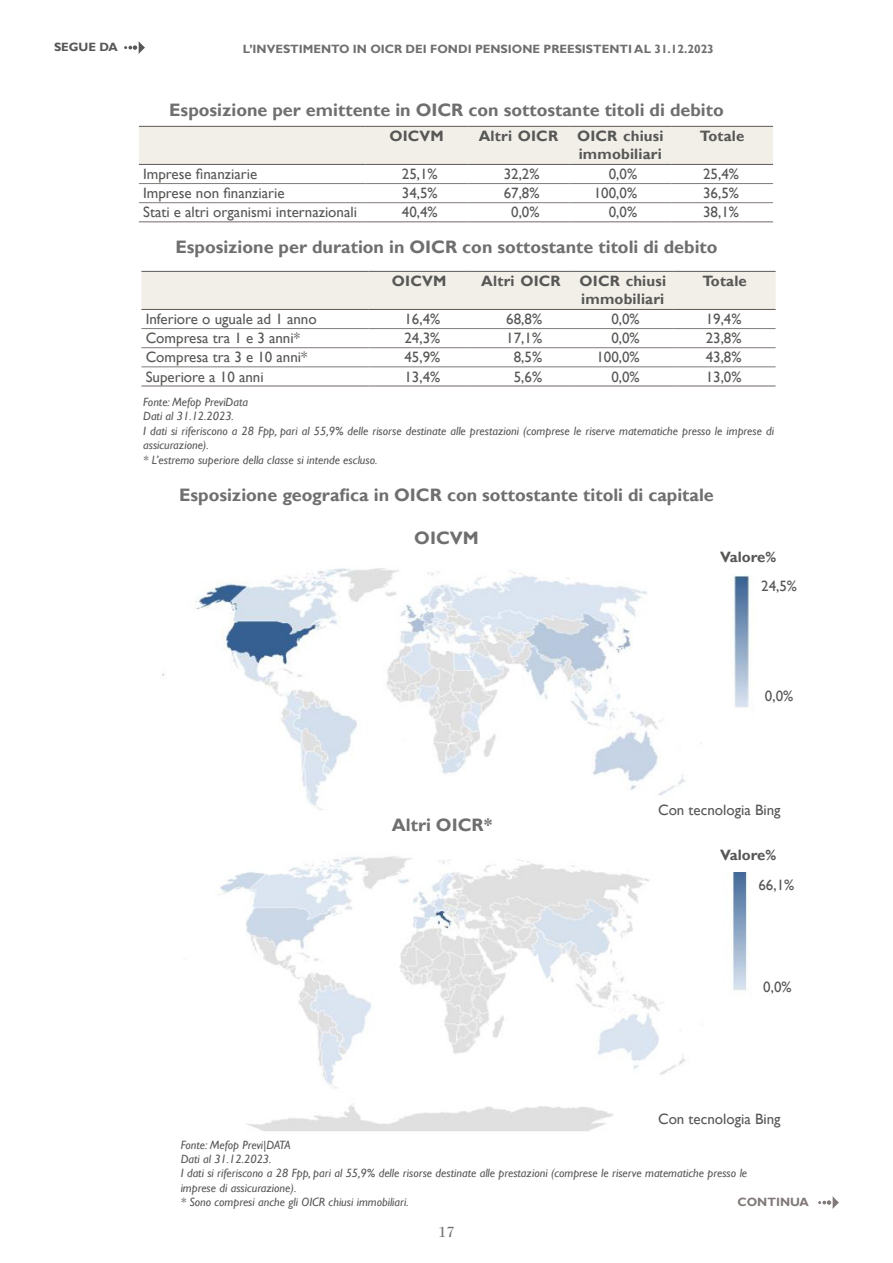
<style>
.page{position:relative;width:893px;height:1263px;background:#fff}
.page>*{position:absolute;margin:0;border:0;box-sizing:border-box;transform-origin:0 0}
.t1{font:700 18px "Gill Sans";color:#706f6f}
.t2{font:15px "Gill Sans";color:#575756}
.t3{font:700 15px/18px "Gill Sans";letter-spacing:.01em;color:#575756}
.t4{font:15px "Caslon 224 Std";color:#706f6f}
.t5{font:italic 12px/14.4px "Gill Sans";color:#575756}
.t6{font:700 12px "Gill Sans";color:#706f6f}
.t7{font:700 12px "Gill Sans";color:#817a79}
.t8{font:700 12px "Gill Sans";color:#575756}
</style>
<div class="page">
<img style="left:162px;top:568px;width:588px;height:242px">
<img style="left:220px;top:856px;width:529px;height:275px">
<svg style="left:124px;top:41px;width:21px;height:13px"></svg>
<div style="left:720px;top:539px;width:68px;height:35px;background:#fff"></div>
<div style="left:720px;top:837px;width:68px;height:35px;background:#fff"></div>
<div style="left:623px;top:804px;width:193px;height:20px;background:#fff"></div>
<div style="left:623px;top:1114px;width:193px;height:20px;background:#fff"></div>
<svg style="left:818px;top:1196px;width:21px;height:13px"></svg>
<div style="left:139px;top:127px;width:634px;height:37px;background:#f1efe8"></div>
<hr style="left:139px;top:126px;width:227px;height:1px;background:#5d5655">
<hr style="left:366px;top:126px;width:102px;height:1px;background:#5d5655">
<hr style="left:468px;top:126px;width:101px;height:1px;background:#5d5655">
<hr style="left:569px;top:126px;width:102px;height:1px;background:#5d5655">
<hr style="left:671px;top:126px;width:102px;height:1px;background:#5d5655">
<hr style="left:139px;top:164px;width:227px;height:1px;background:#5d5655">
<hr style="left:366px;top:164px;width:102px;height:1px;background:#5d5655">
<hr style="left:468px;top:164px;width:101px;height:1px;background:#5d5655">
<hr style="left:569px;top:164px;width:102px;height:1px;background:#5d5655">
<hr style="left:671px;top:164px;width:102px;height:1px;background:#5d5655">
<hr style="left:139px;top:221px;width:227px;height:1px;background:#817a79">
<hr style="left:366px;top:221px;width:102px;height:1px;background:#817a79">
<hr style="left:468px;top:221px;width:101px;height:1px;background:#817a79">
<hr style="left:569px;top:221px;width:102px;height:1px;background:#817a79">
<hr style="left:671px;top:221px;width:102px;height:1px;background:#817a79">
<hr style="left:139px;top:183px;width:227px;height:1px;background:#817a79">
<hr style="left:366px;top:183px;width:102px;height:1px;background:#817a79">
<hr style="left:468px;top:183px;width:101px;height:1px;background:#817a79">
<hr style="left:569px;top:183px;width:102px;height:1px;background:#817a79">
<hr style="left:671px;top:183px;width:102px;height:1px;background:#817a79">
<hr style="left:139px;top:202px;width:227px;height:1px;background:#817a79">
<hr style="left:366px;top:202px;width:102px;height:1px;background:#817a79">
<hr style="left:468px;top:202px;width:101px;height:1px;background:#817a79">
<hr style="left:569px;top:202px;width:102px;height:1px;background:#817a79">
<hr style="left:671px;top:202px;width:102px;height:1px;background:#817a79">
<div style="left:141px;top:272px;width:635px;height:37px;background:#f1efe8"></div>
<hr style="left:141px;top:271px;width:227px;height:1px;background:#5d5655">
<hr style="left:368px;top:271px;width:102px;height:1px;background:#5d5655">
<hr style="left:470px;top:271px;width:102px;height:1px;background:#5d5655">
<hr style="left:572px;top:271px;width:102px;height:1px;background:#5d5655">
<hr style="left:674px;top:271px;width:102px;height:1px;background:#5d5655">
<hr style="left:141px;top:309px;width:227px;height:1px;background:#5d5655">
<hr style="left:368px;top:309px;width:102px;height:1px;background:#5d5655">
<hr style="left:470px;top:309px;width:102px;height:1px;background:#5d5655">
<hr style="left:572px;top:309px;width:102px;height:1px;background:#5d5655">
<hr style="left:674px;top:309px;width:102px;height:1px;background:#5d5655">
<hr style="left:141px;top:385px;width:227px;height:2px;background:#817a79">
<hr style="left:368px;top:385px;width:102px;height:2px;background:#817a79">
<hr style="left:470px;top:385px;width:102px;height:2px;background:#817a79">
<hr style="left:572px;top:385px;width:102px;height:2px;background:#817a79">
<hr style="left:674px;top:385px;width:102px;height:2px;background:#817a79">
<hr style="left:141px;top:328px;width:227px;height:1px;background:#817a79">
<hr style="left:368px;top:328px;width:102px;height:1px;background:#817a79">
<hr style="left:470px;top:328px;width:102px;height:1px;background:#817a79">
<hr style="left:572px;top:328px;width:102px;height:1px;background:#817a79">
<hr style="left:674px;top:328px;width:102px;height:1px;background:#817a79">
<hr style="left:141px;top:347px;width:227px;height:1px;background:#817a79">
<hr style="left:368px;top:347px;width:102px;height:1px;background:#817a79">
<hr style="left:470px;top:347px;width:102px;height:1px;background:#817a79">
<hr style="left:572px;top:347px;width:102px;height:1px;background:#817a79">
<hr style="left:674px;top:347px;width:102px;height:1px;background:#817a79">
<hr style="left:141px;top:367px;width:227px;height:1px;background:#817a79">
<hr style="left:368px;top:367px;width:102px;height:1px;background:#817a79">
<hr style="left:470px;top:367px;width:102px;height:1px;background:#817a79">
<hr style="left:572px;top:367px;width:102px;height:1px;background:#817a79">
<hr style="left:674px;top:367px;width:102px;height:1px;background:#817a79">
<p class="t8" style="left:54px;top:39px;width:65px">SEGUE DA</p>
<p class="t6" style="left:243px;top:42px;width:472px">L’INVESTIMENTO IN OICR DEI FONDI PENSIONE PREESISTENTI AL 31.12.2023</p>
<h1 class="t1" style="left:169px;top:99px;width:556px">Esposizione per emittente in OICR con sottostante titoli di debito</h1>
<p class="t3" style="left:389px;top:127px;width:56px">OICVM</p>
<p class="t3" style="left:479px;top:127px;width:81px">Altri OICR</p>
<p class="t3" style="left:577px;top:127px;width:88px">OICR chiusi immobiliari</p>
<p class="t3" style="left:700px;top:127px;width:46px">Totale</p>
<p class="t2" style="left:143px;top:165px;width:116px">Imprese finanziarie</p>
<p class="t2" style="left:402px;top:165px;width:37px">25,1%</p>
<p class="t2" style="left:504px;top:165px;width:37px">32,2%</p>
<p class="t2" style="left:609px;top:165px;width:30px">0,0%</p>
<p class="t2" style="left:703px;top:165px;width:37px">25,4%</p>
<p class="t2" style="left:143px;top:185px;width:143px">Imprese non finanziarie</p>
<p class="t2" style="left:402px;top:185px;width:37px">34,5%</p>
<p class="t2" style="left:504px;top:185px;width:37px">67,8%</p>
<p class="t2" style="left:594px;top:185px;width:45px">100,0%</p>
<p class="t2" style="left:703px;top:185px;width:37px">36,5%</p>
<p class="t2" style="left:143px;top:204px;width:215px">Stati e altri organismi internazionali</p>
<p class="t2" style="left:402px;top:204px;width:37px">40,4%</p>
<p class="t2" style="left:511px;top:204px;width:30px">0,0%</p>
<p class="t2" style="left:609px;top:204px;width:30px">0,0%</p>
<p class="t2" style="left:703px;top:204px;width:37px">38,1%</p>
<h1 class="t1" style="left:175px;top:236px;width:544px">Esposizione per duration in OICR con sottostante titoli di debito</h1>
<p class="t3" style="left:392px;top:272px;width:56px">OICVM</p>
<p class="t3" style="left:481px;top:272px;width:81px">Altri OICR</p>
<p class="t3" style="left:580px;top:272px;width:88px">OICR chiusi immobiliari</p>
<p class="t3" style="left:702px;top:272px;width:46px">Totale</p>
<p class="t2" style="left:146px;top:310px;width:173px">Inferiore o uguale ad 1 anno</p>
<p class="t2" style="left:404px;top:310px;width:37px">16,4%</p>
<p class="t2" style="left:506px;top:310px;width:37px">68,8%</p>
<p class="t2" style="left:611px;top:310px;width:30px">0,0%</p>
<p class="t2" style="left:706px;top:310px;width:37px">19,4%</p>
<p class="t2" style="left:146px;top:330px;width:156px">Compresa tra 1 e 3 anni*</p>
<p class="t2" style="left:404px;top:330px;width:37px">24,3%</p>
<p class="t2" style="left:506px;top:330px;width:37px">17,1%</p>
<p class="t2" style="left:611px;top:330px;width:30px">0,0%</p>
<p class="t2" style="left:706px;top:330px;width:37px">23,8%</p>
<p class="t2" style="left:146px;top:349px;width:163px">Compresa tra 3 e 10 anni*</p>
<p class="t2" style="left:404px;top:349px;width:37px">45,9%</p>
<p class="t2" style="left:514px;top:349px;width:30px">8,5%</p>
<p class="t2" style="left:596px;top:349px;width:45px">100,0%</p>
<p class="t2" style="left:706px;top:349px;width:37px">43,8%</p>
<p class="t2" style="left:146px;top:368px;width:119px">Superiore a 10 anni</p>
<p class="t2" style="left:404px;top:368px;width:37px">13,4%</p>
<p class="t2" style="left:514px;top:368px;width:30px">5,6%</p>
<p class="t2" style="left:611px;top:368px;width:30px">0,0%</p>
<p class="t2" style="left:706px;top:368px;width:37px">13,0%</p>
<p class="t5" style="left:143px;top:395px;width:632px">Fonte: Mefop PreviData<br>Dati al 31.12.2023.<br>I dati si riferiscono a 28 Fpp, pari al 55,9% delle risorse destinate alle prestazioni (comprese le riserve matematiche presso le imprese di assicurazione).<br>* L’estremo superiore della classe si intende escluso.</p>
<h1 class="t1" style="left:179px;top:484px;width:536px">Esposizione geografica in OICR con sottostante titoli di capitale</h1>
<h1 class="t1" style="left:414px;top:527px;width:66px">OICVM</h1>
<p class="t3" style="left:720px;top:548px;width:58px">Valore%</p>
<p class="t2" style="left:761px;top:577px;width:37px">24,5%</p>
<h1 class="t1" style="left:392px;top:814px;width:102px">Altri OICR*</h1>
<p class="t2" style="left:765px;top:688px;width:30px">0,0%</p>
<p class="t2" style="left:658px;top:801px;width:124px">Con tecnologia Bing</p>
<p class="t3" style="left:720px;top:847px;width:58px">Valore%</p>
<p class="t2" style="left:758px;top:876px;width:37px">66,1%</p>
<p class="t2" style="left:763px;top:978px;width:30px">0,0%</p>
<p class="t2" style="left:658px;top:1110px;width:124px">Con tecnologia Bing</p>
<p class="t5" style="left:181px;top:1137px;width:568px">Fonte: Mefop Previ|DATA<br>Dati al 31.12.2023.<br>I dati si riferiscono a 28 Fpp, pari al 55,9% delle risorse destinate alle prestazioni (comprese le riserve matematiche presso le imprese di assicurazione).<br>* Sono compresi anche gli OICR chiusi immobiliari.</p>
<p class="t7" style="left:738px;top:1194px;width:73px">CONTINUA</p>
<p class="t4" style="left:438px;top:1224px;width:18px">17</p>
</div>
